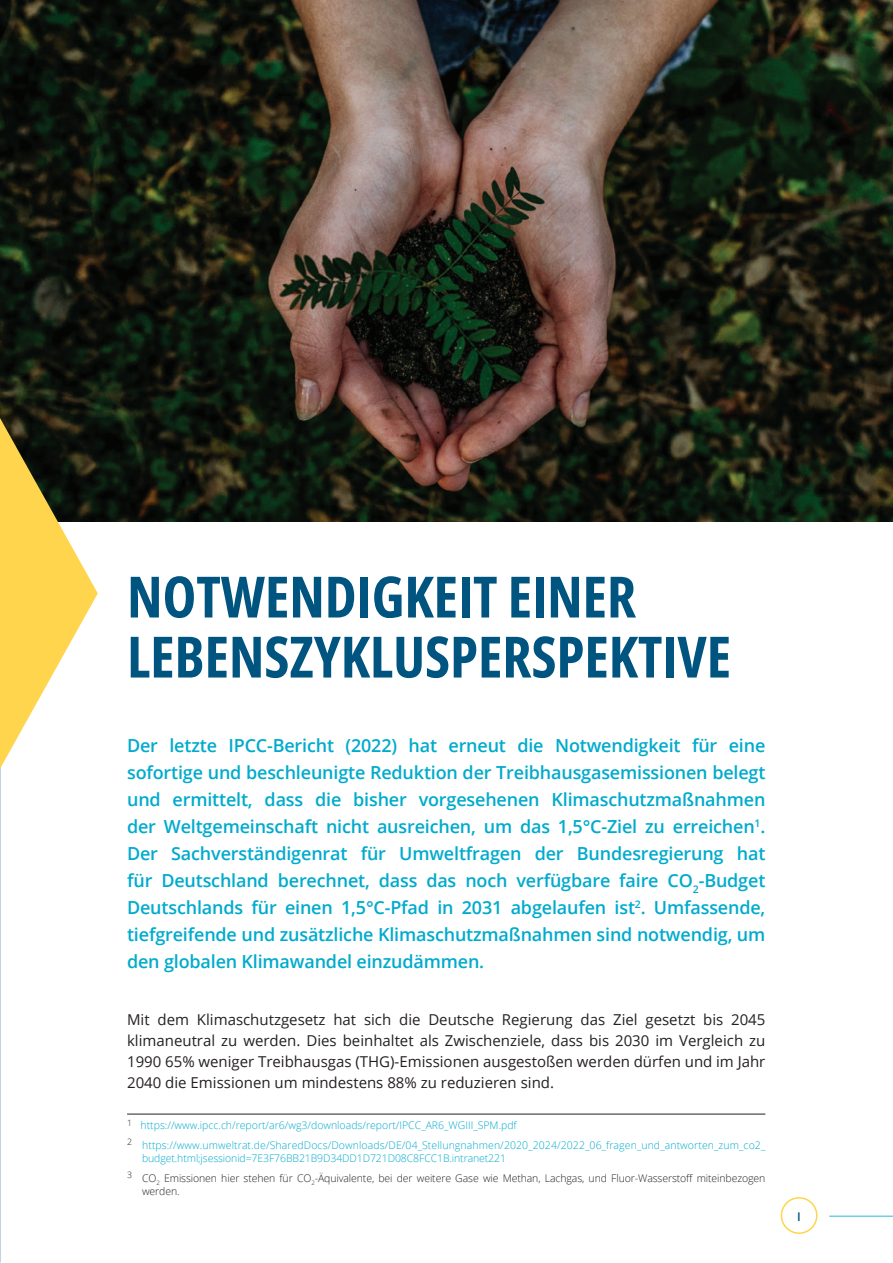
<style>
.page{position:relative;width:893px;height:1263px;background:#fff}
.page>*{position:absolute;margin:0;border:0;box-sizing:border-box;transform-origin:0 0}
.t1{font:700 57px/60px "Open Sans Condensed";color:#005480}
.t2{font:600 18px/27px "Open Sans";letter-spacing:-.01em;color:#00abcd;text-align:justify}
.t3{font:15px/21px "Open Sans";color:#252020;text-align:justify}
.t4{font:600 12px "Open Sans";color:#005480}
.t5{font:300 10.5px/19.5px "Open Sans";letter-spacing:.01em;color:#00abcd}
.t6{font:300 10.5px/19.5px "Open Sans";letter-spacing:-.01em;color:#252020}
.s1{color:#00abcd}
</style>
<div class="page">
<div style="left:781px;top:1197px;width:36px;height:37px;border:2px solid #fed54d;border-radius:50%"></div>
<hr style="left:829px;top:1215px;width:64px;height:2px;background:#72cee2">
<img style="left:0;top:0;width:893px;height:521px">
<svg style="left:0;top:418px;width:98px;height:351px"></svg>
<hr style="left:127px;top:1114px;width:638px;height:1px;background:#252020">
<h1 class="t1" style="left:127px;top:565px;width:605px">NOTWENDIGKEIT EINER<br>LEBENSZYKLUSPERSPEKTIVE</h1>
<p class="t2" style="left:127px;top:732px;width:640px">Der letzte IPCC-Bericht (2022) hat erneut die Notwendigkeit für eine sofortige und beschleunigte Reduktion der Treibhausgasemissionen belegt und ermittelt, dass die bisher vorgesehenen Klimaschutzmaßnahmen der Weltgemeinschaft nicht ausreichen, um das 1,5°C-Ziel zu erreichen<sup>1</sup>.<br>Der Sachverständigenrat für Umweltfragen der Bundesregierung hat für Deutschland berechnet, dass das noch verfügbare faire CO<sub>2</sub>-Budget Deutschlands für einen 1,5°C-Pfad in 2031 abgelaufen ist<sup>2</sup>. Umfassende, tiefgreifende und zusätzliche Klimaschutzmaßnahmen sind notwendig, um den globalen Klimawandel einzudämmen.</p>
<p class="t3" style="left:127px;top:1008px;width:640px">Mit dem Klimaschutzgesetz hat sich die Deutsche Regierung das Ziel gesetzt bis 2045 klimaneutral zu werden. Dies beinhaltet als Zwischenziele, dass bis 2030 im Vergleich zu 1990 65% weniger Treibhausgas (THG)-Emissionen ausgestoßen werden dürfen und im Jahr 2040 die Emissionen um mindestens 88% zu reduzieren sind.</p>
<p class="t5" style="left:127px;top:1115px;width:640px"><sup>1</sup> https://www.ipcc.ch/report/ar6/wg3/downloads/report/IPCC_AR6_WGIII_SPM.pdf<br><sup>2</sup> https://www.umweltrat.de/SharedDocs/Downloads/DE/04_Stellungnahmen/2020_2024/2022_06_fragen_und_antworten_zum_co2_</p>
<p class="t6" style="left:127px;top:1148px;width:640px;text-indent:15px"><span class="s1">budget.html;jsessionid=7E3F76BB21B9D34DD1D721D08C8FCC1B.intranet221<br></span><sup>3</sup> CO<sub>2</sub> Emissionen hier stehen für CO<sub>2</sub>-Äquivalente, bei der weitere Gase wie Methan, Lachgas, und Fluor-Wasserstoff miteinbezogen</p>
<p class="t6" style="left:142px;top:1181px;width:39px">werden.</p>
<p class="t4" style="left:797px;top:1208px;width:5px">I</p>
</div>
